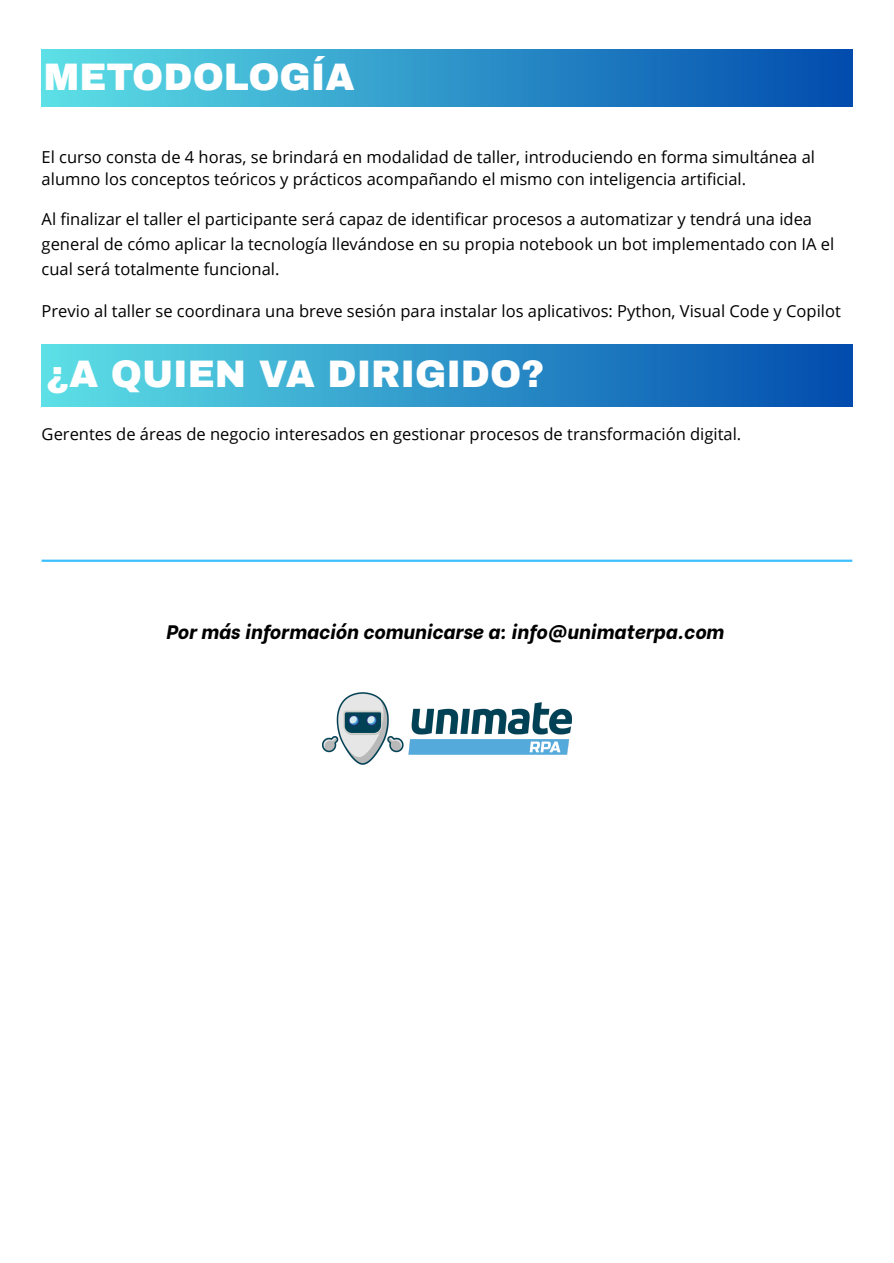
<style>
.page{position:relative;width:894px;height:1263px;background:#fff}
.page>*{position:absolute;margin:0;border:0;box-sizing:border-box;transform-origin:0 0}
.t1{font:900 37.5px "Archivo";color:#fff}
.t2{font:italic 800 19.5px "Be Vietnam";color:#000}
.t3{font:16.5px/24.8px "Open Sans";color:#000}
</style>
<div class="page">
<div style="left:42px;top:50px;width:810px;height:57px;background:linear-gradient(to right,#5de0e6,#014bad)"></div>
<div style="left:42px;top:344px;width:810px;height:62px;background:linear-gradient(to right,#5de0e6,#014bad)"></div>
<hr style="left:42px;top:560px;width:810px;height:2px;background:#3cc0ff">
<img style="left:322px;top:692px;width:250px;height:73px">
<p class="t1" style="left:44px;top:57px;width:312px">METODOLOGÍA</p>
<p class="t3" style="left:42px;top:146px;width:774px;line-height:21.3px">El curso consta de 4 horas, se brindará en modalidad de taller, introduciendo en forma simultánea al alumno los conceptos teóricos y prácticos acompañando el mismo con inteligencia artificial.</p>
<p class="t3" style="left:42px;top:206px;width:793px">Al finalizar el taller el participante será capaz de identificar procesos a automatizar y tendrá una idea general de cómo aplicar la tecnología llevándose en su propia notebook un bot implementado con IA el cual será totalmente funcional.</p>
<p class="t3" style="left:42px;top:298px;width:800px">Previo al taller se coordinara una breve sesión para instalar los aplicativos: Python, Visual Code y Copilot</p>
<p class="t1" style="left:46px;top:354px;width:499px">¿A QUIEN VA DIRIGIDO?</p>
<p class="t3" style="left:42px;top:421px;width:700px">Gerentes de áreas de negocio interesados en gestionar procesos de transformación digital.</p>
<h1 class="t2" style="left:166px;top:616px;width:559px">Por más información comunicarse a: info@unimaterpa.com</h1>
</div>
